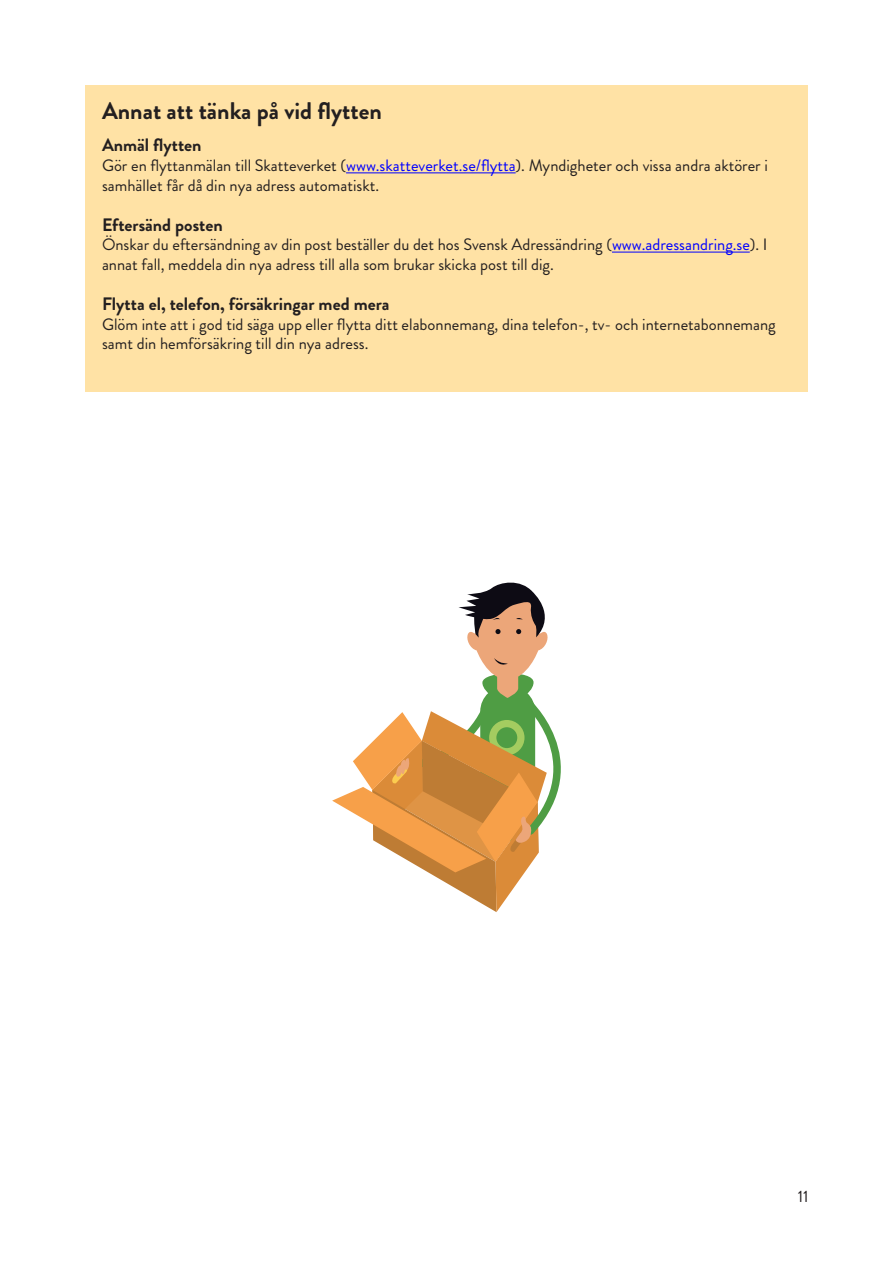
<style>
.page{position:relative;width:893px;height:1263px;background:#fff}
.page>*{position:absolute;margin:0;border:0;box-sizing:border-box;transform-origin:0 0}
.Rubrik_faktaruta{font:700 24px "Brandon Grotesque";color:#231f20}
.Mellanrubrik{font:700 18px "Brandon Grotesque";color:#231f20}
.Mellanrubrik-2{font:16.5px/19.8px "Brandon Grotesque";color:#231f20}
.s1{color:#00f}
</style>
<div class="page">
<div style="left:85px;top:85px;width:723px;height:306px;background:#ffe2a5"></div>
<hr style="left:346px;top:172px;width:170px;height:1px;background:#00f">
<hr style="left:612px;top:252px;width:138px;height:1px;background:#00f">
<svg style="left:332px;top:583px;width:229px;height:329px"></svg>
<p class="Rubrik_faktaruta" style="left:102px;top:94px;width:281px">Annat att tänka på vid flytten</p>
<p class="Mellanrubrik" style="left:102px;top:133px;width:101px">Anmäl flytten</p>
<p class="Mellanrubrik-2" style="left:102px;top:156px;width:667px">Gör en flyttanmälan till Skatteverket (<span class="s1">www.skatteverket.se/flytta</span>). Myndigheter och vissa andra aktörer i samhället får då din nya adress automatiskt.</p>
<p class="Mellanrubrik" style="left:102px;top:212px;width:122px">Eftersänd posten</p>
<p class="Mellanrubrik-2" style="left:102px;top:235px;width:667px">Önskar du eftersändning av din post beställer du det hos Svensk Adressändring (<span class="s1">www.adressandring.se</span>). I annat fall, meddela din nya adress till alla som brukar skicka post till dig.</p>
<p class="Mellanrubrik" style="left:102px;top:291px;width:289px">Flytta el, telefon, försäkringar med mera</p>
<p class="Mellanrubrik-2" style="left:102px;top:314px;width:675px">Glöm inte att i god tid säga upp eller flytta ditt elabonnemang, dina telefon-, tv- och internetabonnemang samt din hemförsäkring till din nya adress.</p>
<p class="Mellanrubrik-2" style="left:798px;top:1187px;width:12px">11</p>
</div>
